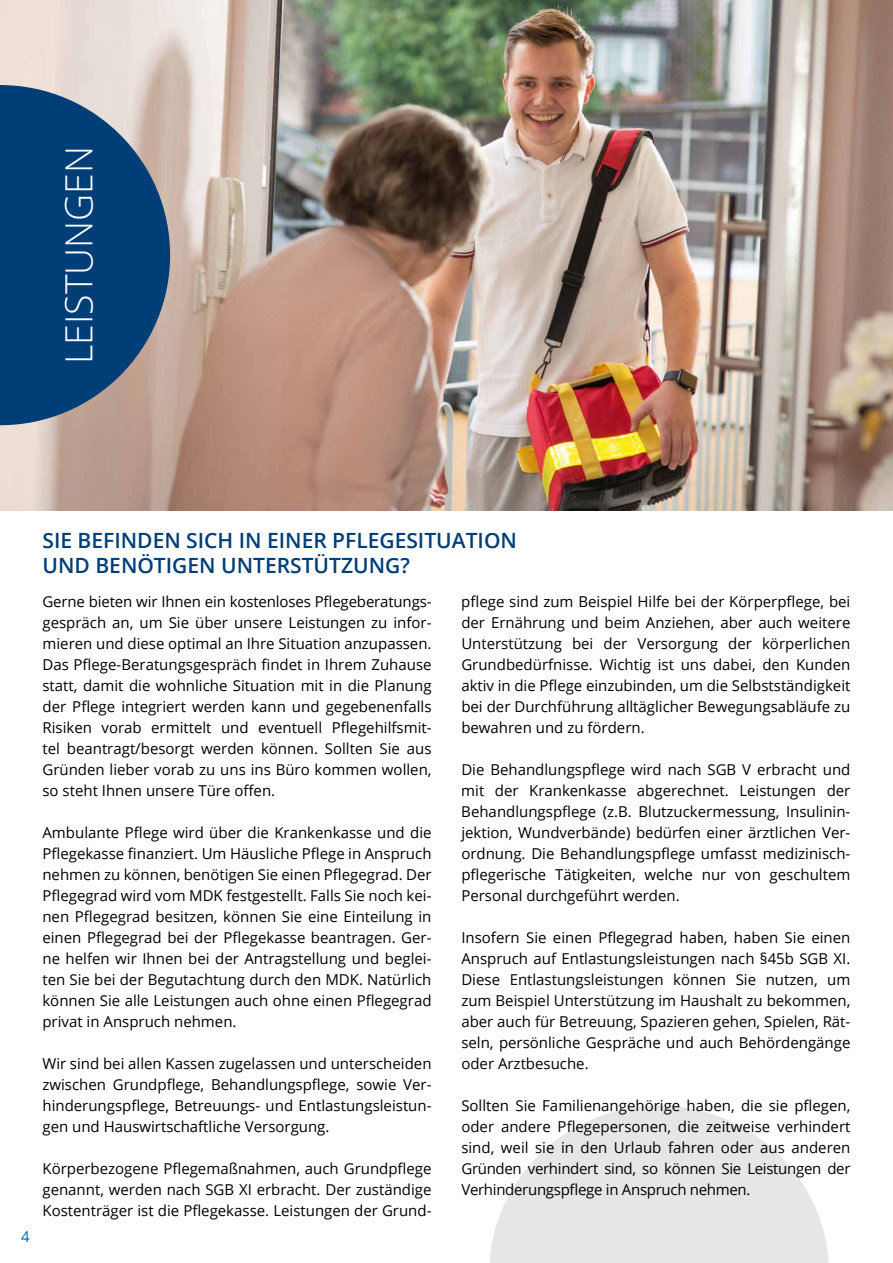
<style>
.page{position:relative;width:893px;height:1263px;background:#fff}
.page>*{position:absolute;margin:0;border:0;box-sizing:border-box;transform-origin:0 0}
.t1{font:300 37.5px "Open Sans";color:#fff}
.t2{font:600 21px/25.5px "Open Sans";color:#003e77}
.t3{font:15px/21px "Open Sans";color:#000;text-align:justify}
.t4{font:15px "Open Sans";color:#0069b4}
</style>
<div class="page">
<img style="left:0;top:0;width:893px;height:510px">
<svg style="left:489px;top:1106px;width:340px;height:157px;fill:#e6e6e6"></svg>
<svg style="left:0;top:85px;width:170px;height:340px;background:#2b5781"></svg>
<h1 class="t1" style="left:53px;top:364px;width:220px;rotate:-90deg">LEISTUNGEN</h1>
<p class="t4" style="left:21px;top:1226px;width:10px">4</p>
<h2 class="t2" style="left:43px;top:527px;width:476px">SIE BEFINDEN SICH IN EINER PFLEGESITUATION<br>UND BENÖTIGEN UNTERSTÜTZUNG?</h2>
<p class="t3" style="left:42px;top:590px;width:391px">Gerne bieten wir Ihnen ein kostenloses Pflegeberatungs&shy;gespräch an, um Sie über unsere Leistungen zu infor&shy;mieren und diese optimal an Ihre Situation anzupassen.<br>Das Pflege-Beratungsgespräch findet in Ihrem Zuhause statt, damit die wohnliche Situation mit in die Planung der Pflege integriert werden kann und gegebenenfalls Risiken vorab ermittelt und eventuell Pflegehilfsmit&shy;tel beantragt/besorgt werden können. Sollten Sie aus Gründen lieber vorab zu uns ins Büro kommen wollen, so steht Ihnen unsere Türe offen.</p>
<p class="t3" style="left:42px;top:821px;width:391px">Ambulante Pflege wird über die Krankenkasse und die Pflegekasse finanziert. Um Häusliche Pflege in Anspruch nehmen zu können, benötigen Sie einen Pflegegrad. Der Pflegegrad wird vom MDK festgestellt. Falls Sie noch kei&shy;nen Pflegegrad besitzen, können Sie eine Einteilung in einen Pflegegrad bei der Pflegekasse beantragen. Ger&shy;ne helfen wir Ihnen bei der Antragstellung und beglei&shy;ten Sie bei der Begutachtung durch den MDK. Natürlich können Sie alle Leistungen auch ohne einen Pflegegrad privat in Anspruch nehmen.</p>
<p class="t3" style="left:42px;top:1052px;width:391px">Wir sind bei allen Kassen zugelassen und unterscheiden zwischen Grundpflege, Behandlungspflege, sowie Ver&shy;hinderungspflege, Betreuungs- und Entlastungsleistun&shy;gen und Hauswirtschaftliche Versorgung.</p>
<p class="t3" style="left:42px;top:1157px;width:391px">Körperbezogene Pflegemaßnahmen, auch Grundpflege genannt, werden nach SGB XI erbracht. Der zuständige Kostenträger ist die Pflegekasse. Leistungen der Grund-</p>
<p class="t3" style="left:461px;top:590px;width:391px">pflege sind zum Beispiel Hilfe bei der Körperpflege, bei der Ernährung und beim Anziehen, aber auch weitere Unterstützung bei der Versorgung der körperlichen Grundbedürfnisse. Wichtig ist uns dabei, den Kunden aktiv in die Pflege einzubinden, um die Selbstständigkeit bei der Durchführung alltäglicher Bewegungsabläufe zu bewahren und zu fördern.</p>
<p class="t3" style="left:461px;top:758px;width:391px">Die Behandlungspflege wird nach SGB V erbracht und mit der Krankenkasse abgerechnet. Leistungen der Behandlungspflege (z.B. Blutzuckermessung, Insulinin&shy;jektion, Wundverbände) bedürfen einer ärztlichen Ver&shy;ordnung. Die Behandlungspflege umfasst medizinisch&shy;pflegerische Tätigkeiten, welche nur von geschultem Personal durchgeführt werden.</p>
<p class="t3" style="left:461px;top:926px;width:391px">Insofern Sie einen Pflegegrad haben, haben Sie einen Anspruch auf Entlastungsleistungen nach §45b SGB XI.<br>Diese Entlastungsleistungen können Sie nutzen, um zum Beispiel Unterstützung im Haushalt zu bekommen, aber auch für Betreuung, Spazieren gehen, Spielen, Rät&shy;seln, persönliche Gespräche und auch Behördengänge oder Arztbesuche.</p>
<p class="t3" style="left:461px;top:1094px;width:391px">Sollten Sie Familienangehörige haben, die sie pflegen, oder andere Pflegepersonen, die zeitweise verhindert sind, weil sie in den Urlaub fahren oder aus anderen Gründen verhindert sind, so können Sie Leistungen der Verhinderungspflege in Anspruch nehmen.</p>
</div>
